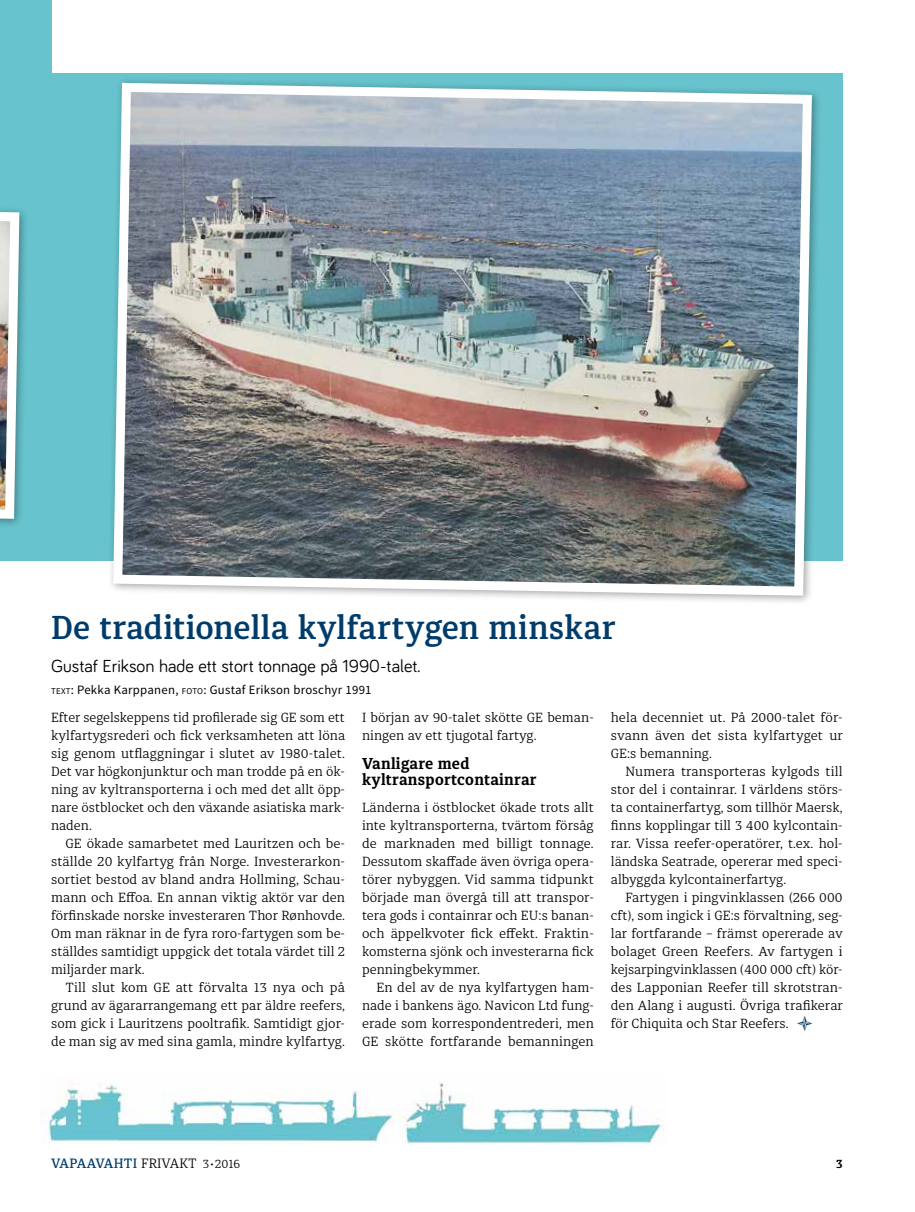
<style>
.page{position:relative;width:915px;height:1212px;background:#fff}
.page>*{position:absolute;margin:0;border:0;box-sizing:border-box;transform-origin:0 0}
.t1{font:600 33px "Diaria Pro";letter-spacing:.01em;color:#003c6b}
.t2{font:18px "Bariol";color:#000}
.t3{font:700 15.75px/16.5px "Diaria Pro";letter-spacing:.02em;color:#000}
.t4{font:500 13.5px "Diaria Pro";letter-spacing:.02em;color:#003c6b}
.t5{font:300 13.2px/18px "Diaria Pro";letter-spacing:.005em;color:#000;text-align:justify}
.t6{font:12.75px "Source Sans Pro";letter-spacing:.02em;color:#000}
.t7{font:700 12px "Diaria Pro";color:#000}
.s1{font-size:8.85px}
.s2{font-style:inherit}
.s3{font-weight:300;color:#000}
.s4{font-weight:300;font-size:12px;color:#000}
</style>
<div class="page">
<div style="left:0;top:73px;width:842px;height:488px;background:#67c3cd"></div>
<div style="left:0;top:0;width:51px;height:470px;background:#67c3cd"></div>
<div style="left:107px;top:77px;width:714px;height:529px;background:#000;opacity:.35"></div>
<img style="left:109px;top:78px;width:707px;height:522px">
<img style="left:0;top:210px;width:24px;height:313px">
<img style="left:40px;top:1083px;width:624px;height:61px">
<h1 class="t1" style="left:51px;top:608px;width:566px">De traditionella kylfartygen minskar</h1>
<h2 class="t2" style="left:51px;top:654px;width:370px">Gustaf Erikson hade ett stort tonnage på 1990-talet.</h2>
<p class="t6" style="left:51px;top:682px;width:322px"><span class="s1">TEXT</span><span class="s2">:</span> Pekka Karppanen, <span class="s1">FOTO</span><span class="s2">:</span> Gustaf Erikson broschyr 1991</p>
<p class="t5" style="left:51px;top:708px;width:295px">Efter segelskeppens tid profilerade sig GE som ett kylfartygsrederi och fick verksamheten att löna sig genom utflaggningar i slutet av 1980-talet.<br>Det var högkonjunktur och man trodde på en ök&shy;ning av kyltransporterna i och med det allt öpp&shy;nare östblocket och den växande asiatiska mark&shy;naden.</p>
<p class="t5" style="left:51px;top:834px;width:295px;text-indent:14px">GE ökade samarbetet med Lauritzen och be&shy;ställde 20 kylfartyg från Norge. Investerarkon&shy;sortiet bestod av bland andra Hollming, Schau&shy;mann och Effoa. En annan viktig aktör var den förfinskade norske investeraren Thor Rønhovde.<br>Om man räknar in de fyra roro-fartygen som be&shy;ställdes samtidigt uppgick det totala värdet till 2 miljarder mark.</p>
<p class="t5" style="left:51px;top:978px;width:295px;text-indent:14px">Till slut kom GE att förvalta 13 nya och på grund av ägararrangemang ett par äldre reefers, som gick i Lauritzens pooltrafik. Samtidigt gjor&shy;de man sig av med sina gamla, mindre kylfartyg.</p>
<p class="t5" style="left:362px;top:708px;width:233px">I början av 90-talet skötte GE beman&shy;ningen av ett tjugotal fartyg.</p>
<p class="t3" style="left:362px;top:755px;width:176px">Vanligare med kyltransportcontainrar</p>
<p class="t5" style="left:362px;top:798px;width:233px">Länderna i östblocket ökade trots allt inte kyltransporterna, tvärtom försåg de marknaden med billigt tonnage.<br>Dessutom skaffade även övriga opera&shy;törer nybyggen. Vid samma tidpunkt började man övergå till att transpor&shy;tera gods i containrar och EU:s banan&shy;och äppelkvoter fick effekt. Fraktin&shy;komsterna sjönk och investerarna fick penningbekymmer.</p>
<p class="t5" style="left:362px;top:978px;width:233px;text-indent:14px">En del av de nya kylfartygen ham&shy;nade i bankens ägo. Navicon Ltd fung&shy;erade som korrespondentrederi, men GE skötte fortfarande bemanningen</p>
<p class="t5" style="left:610px;top:708px;width:233px">hela decenniet ut. På 2000-talet för&shy;svann även det sista kylfartyget ur GE:s bemanning.</p>
<p class="t5" style="left:610px;top:762px;width:233px;text-indent:14px">Numera transporteras kylgods till stor del i containrar. I världens störs&shy;ta containerfartyg, som tillhör Maersk, finns kopplingar till 3 400 kylcontain&shy;rar. Vissa reefer-operatörer, t.ex. hol&shy;ländska Seatrade, opererar med speci&shy;albyggda kylcontainerfartyg.</p>
<p class="t5" style="left:610px;top:888px;width:233px;text-indent:14px">Fartygen i pingvinklassen (266 000 cft), som ingick i GE:s förvaltning, seg&shy;lar fortfarande – främst opererade av bolaget Green Reefers. Av fartygen i kejsarpingvinklassen (400 000 cft) kör&shy;des Lapponian Reefer till skrotstran&shy;den Alang i augusti. Övriga trafikerar för Chiquita och Star Reefers.</p>
<p class="t4" style="left:51px;top:1155px;width:191px">VAPAAVAHTI <span class="s3">FRIVAKT</span> <span class="s4">3•2016</span></p>
<p class="t7" style="left:835px;top:1156px;width:8px">3</p>
</div>
